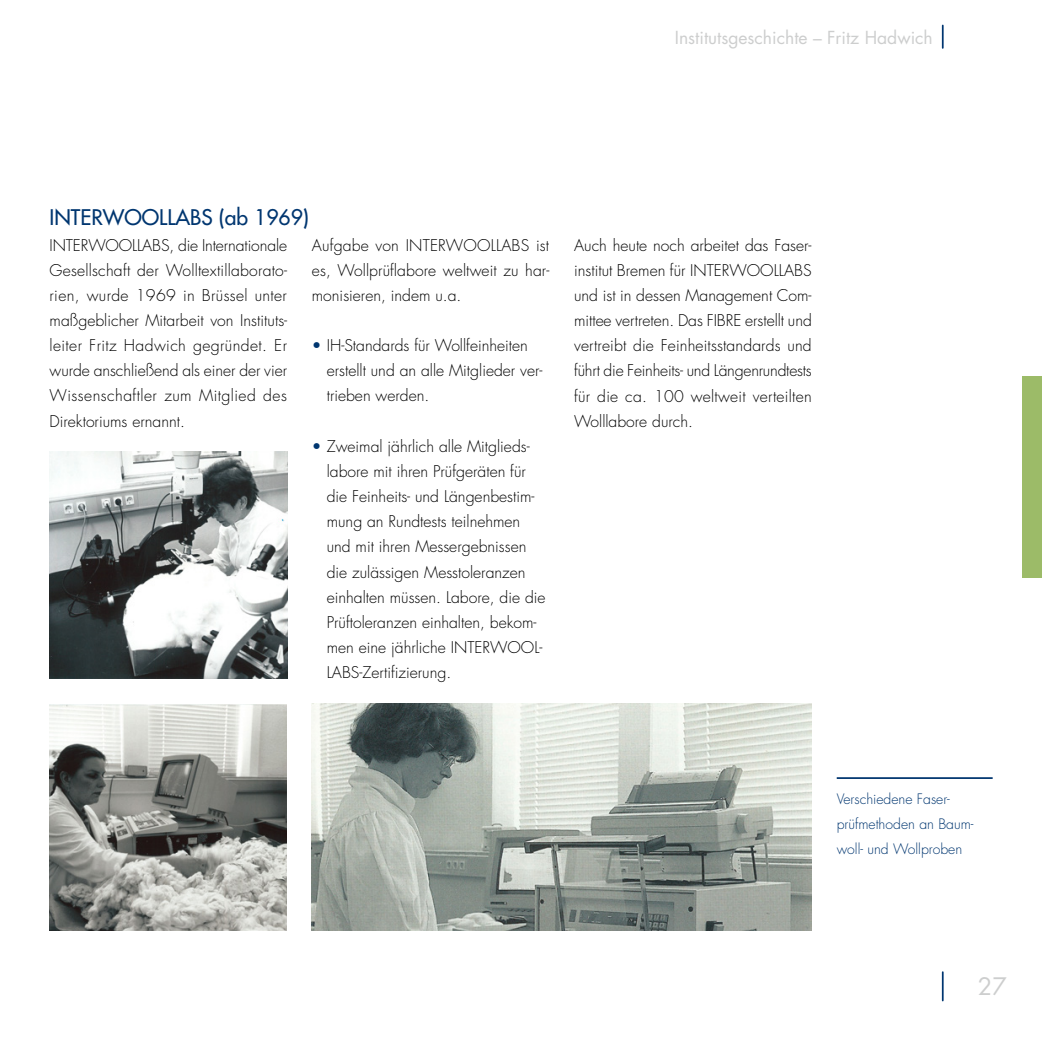
<style>
.page{position:relative;width:1042px;height:1042px;background:#fff}
.page>*{position:absolute;margin:0;border:0;box-sizing:border-box;transform-origin:0 0}
.t1{font:23.45px "Futura LT";color:#cdcece}
.t2{font:21px "Futura LT";color:#003670}
.t3{font:17.5px "Futura LT";color:#cdcece}
.t4{font:300 15.75px/25.2px "Futura LT";color:#000;text-align:justify}
.t5{font:300 14px/25.2px "Futura LT";color:#003670}
.s1{color:#003670}
</style>
<div class="page">
<svg style="left:942px;top:972px;width:1px;height:28px"></svg>
<div style="left:1022px;top:376px;width:20px;height:202px;background:#9cbb68"></div>
<svg style="left:942px;top:25px;width:1px;height:23px"></svg>
<hr style="left:837px;top:777px;width:155px;height:2px;background:#003670">
<img style="left:50px;top:452px;width:237px;height:226px">
<img style="left:50px;top:704px;width:237px;height:226px">
<img style="left:312px;top:704px;width:499px;height:226px">
<p class="t3" style="left:675px;top:26px;width:259px">Institutsgeschichte – Fritz Hadwich</p>
<h2 class="t2" style="left:50px;top:204px;width:261px">INTERWOOLLABS (ab 1969)</h2>
<p class="t4" style="left:50px;top:233px;width:239px">INTERWOOLLABS, die Internationale Gesellschaft der Wolltextillaborato&shy;rien, wurde 1969 in Brüssel unter maßgeblicher Mitarbeit von Instituts&shy;leiter Fritz Hadwich gegründet. Er wurde anschließend als einer der vier Wissenschaftler zum Mitglied des Direktoriums ernannt.</p>
<p class="t4" style="left:312px;top:233px;width:239px">Aufgabe von INTERWOOLLABS ist es, Wollprüflabore weltweit zu har&shy;monisieren, indem u.a.</p>
<p class="t4" style="left:327px;top:333px;width:217px;text-align:left;text-indent:-15px"><span class="s1">•</span> IH-Standards für Wollfeinheiten erstellt und an alle Mitglieder ver&shy;trieben werden.</p>
<p class="t4" style="left:327px;top:434px;width:220px;text-align:left;text-indent:-15px"><span class="s1">•</span> Zweimal jährlich alle Mitglieds&shy;labore mit ihren Prüfgeräten für die Feinheits- und Längenbestim&shy;mung an Rundtests teilnehmen und mit ihren Messergebnissen die zulässigen Messtoleranzen einhalten müssen. Labore, die die<br>Prüftoleranzen einhalten, bekom&shy;men eine jährliche INTERWOOL-<br>LABS-Zertifizierung.</p>
<p class="t4" style="left:574px;top:233px;width:239px">Auch heute noch arbeitet das Faser&shy;institut Bremen für INTERWOOLLABS und ist in dessen Management Com&shy;mittee vertreten. Das FIBRE erstellt und vertreibt die Feinheitsstandards und führt die Feinheits- und Längenrundtests für die ca. 100 weltweit verteilten Wolllabore durch.</p>
<p class="t5" style="left:837px;top:786px;width:138px">Verschiedene Faser&shy;prüfmethoden an Baum&shy;woll- und Wollproben</p>
<h1 class="t1" style="left:978px;top:971px;width:30px">27</h1>
</div>
